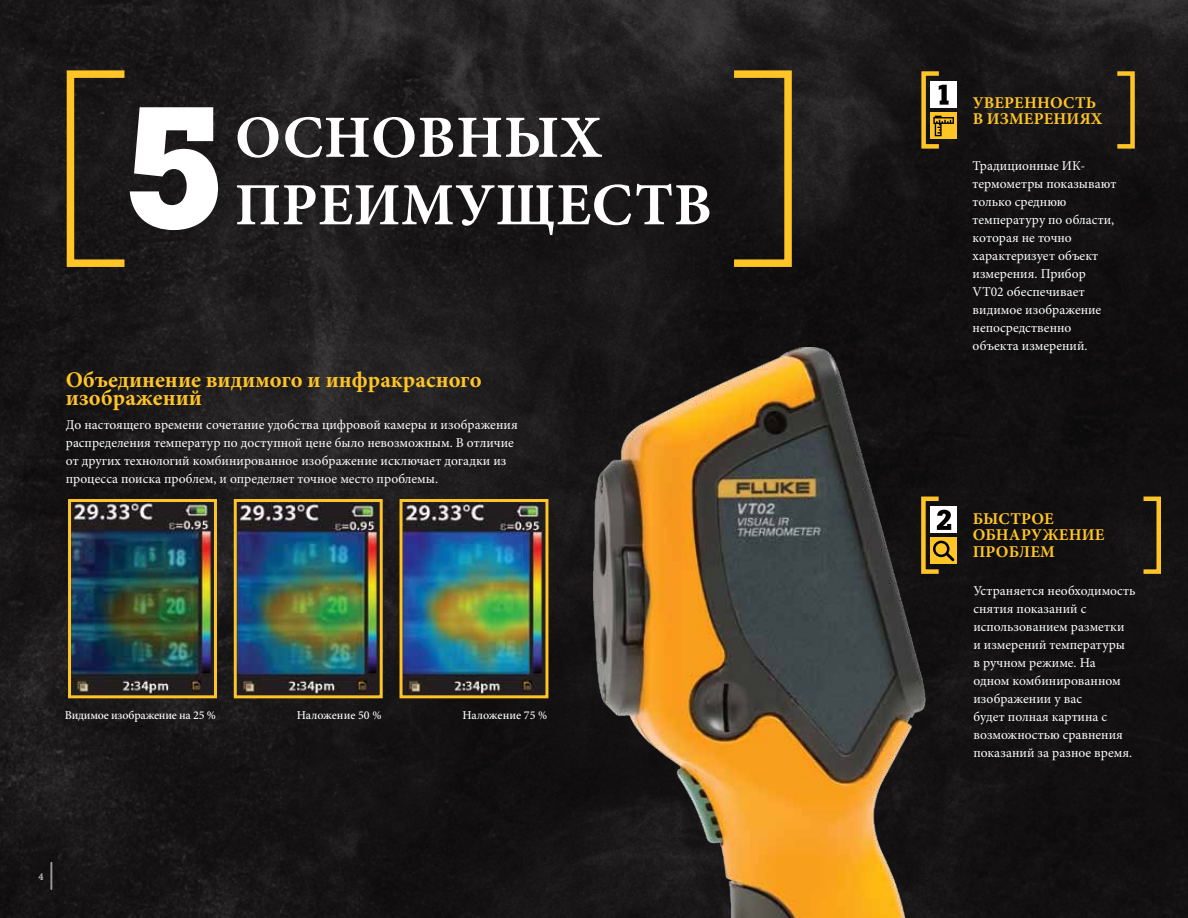
<style>
.page{position:relative;width:1188px;height:918px;background:#fff}
.page>*{position:absolute;margin:0;border:0;box-sizing:border-box;transform-origin:0 0}
.t1{font:700 60px/67.5px "Minion Pro";letter-spacing:.01em;color:#fff}
.t2{font:700 22.5px/18px "Minion Pro";color:#ffc425}
.t3{font:700 16.5px/16.5px "Minion Pro";letter-spacing:.01em;color:#ffc425}
.t4{font:13.5px/18px "Minion Pro";color:#fff}
.t5{font:500 12px "Minion Pro";letter-spacing:-.015em;color:#fff}
.t6{font:10.5px "Minion Pro";color:#fff}
</style>
<div class="page">
<img style="left:0;top:0;width:1188px;height:918px">
<img style="left:579px;top:347px;width:379px;height:571px">
<img style="left:72px;top:503px;width:141px;height:191px">
<div style="left:68px;top:499px;width:149px;height:199px;border:3px solid #ffc425"></div>
<img style="left:238px;top:503px;width:141px;height:191px">
<div style="left:234px;top:499px;width:149px;height:199px;border:3px solid #ffc425"></div>
<img style="left:404px;top:503px;width:140px;height:191px">
<div style="left:400px;top:499px;width:148px;height:199px;border:3px solid #ffc425"></div>
<svg style="left:130px;top:107px;width:88px;height:123px"></svg>
<div style="left:1141px;top:497px;width:20px;height:77px;border:4px solid #ffc425"></div>
<div style="left:921px;top:497px;width:20px;height:77px;border:4px solid #ffc425"></div>
<div style="left:921px;top:71px;width:20px;height:78px;border:4px solid #ffc425"></div>
<div style="left:1115px;top:71px;width:20px;height:78px;border:4px solid #ffc425"></div>
<div style="left:931px;top:81px;width:26px;height:27px;background:#fff"></div>
<div style="left:931px;top:113px;width:26px;height:26px;background:#ffc425"></div>
<svg style="left:939px;top:85px;width:10px;height:20px"></svg>
<svg style="left:933px;top:116px;width:21px;height:20px"></svg>
<div style="left:67px;top:70px;width:61px;height:197px;border:8px solid #ffc425"></div>
<div style="left:730px;top:70px;width:62px;height:197px;border:8px solid #ffc425"></div>
<div style="left:931px;top:506px;width:26px;height:27px;background:#fff"></div>
<div style="left:931px;top:538px;width:26px;height:26px;background:#ffc425"></div>
<svg style="left:937px;top:510px;width:14px;height:20px"></svg>
<svg style="left:933px;top:541px;width:21px;height:20px"></svg>
<svg style="left:51px;top:862px;width:1px;height:28px"></svg>
<h1 class="t1" style="left:235px;top:103px;width:479px">Основных преимуществ</h1>
<h2 class="t2" style="left:66px;top:370px;width:417px">Объединение видимого и инфракрасного изображений</h2>
<p class="t4" style="left:66px;top:416px;width:453px">До настоящего времени сочетание удобства цифровой камеры и изображения распределения температур по доступной цене было невозможным. В отличие от других технологий комбинированное изображение исключает догадки из процесса поиска проблем, и определяет точное место проблемы.</p>
<p class="t5" style="left:65px;top:708px;width:153px">Видимое изображение на 25 %</p>
<p class="t5" style="left:297px;top:708px;width:86px">Наложение 50 %</p>
<p class="t5" style="left:463px;top:708px;width:86px">Наложение 75 %</p>
<p class="t6" style="left:39px;top:869px;width:7px">4</p>
<p class="t3" style="left:973px;top:94px;width:131px">Уверенно сть в измерениях</p>
<p class="t4" style="left:973px;top:156px;width:145px">Традиционные ИК&shy;термометры показывают только среднюю температуру по области, которая не точно характеризует объект измерения. Прибор<br>VT02 обеспечивает видимое изображение непосредственно объекта измерений.</p>
<p class="t3" style="left:973px;top:510px;width:133px">Быстрое обнаружение проблем</p>
<p class="t4" style="left:973px;top:582px;width:164px">Устраняется необходимость снятия показаний с использованием разметки<br>и измерений температуры<br>в ручном режиме. На<br>одном комбинированном изображении у вас<br>будет полная картина с возможностью сравнения показаний за разное время.</p>
</div>
